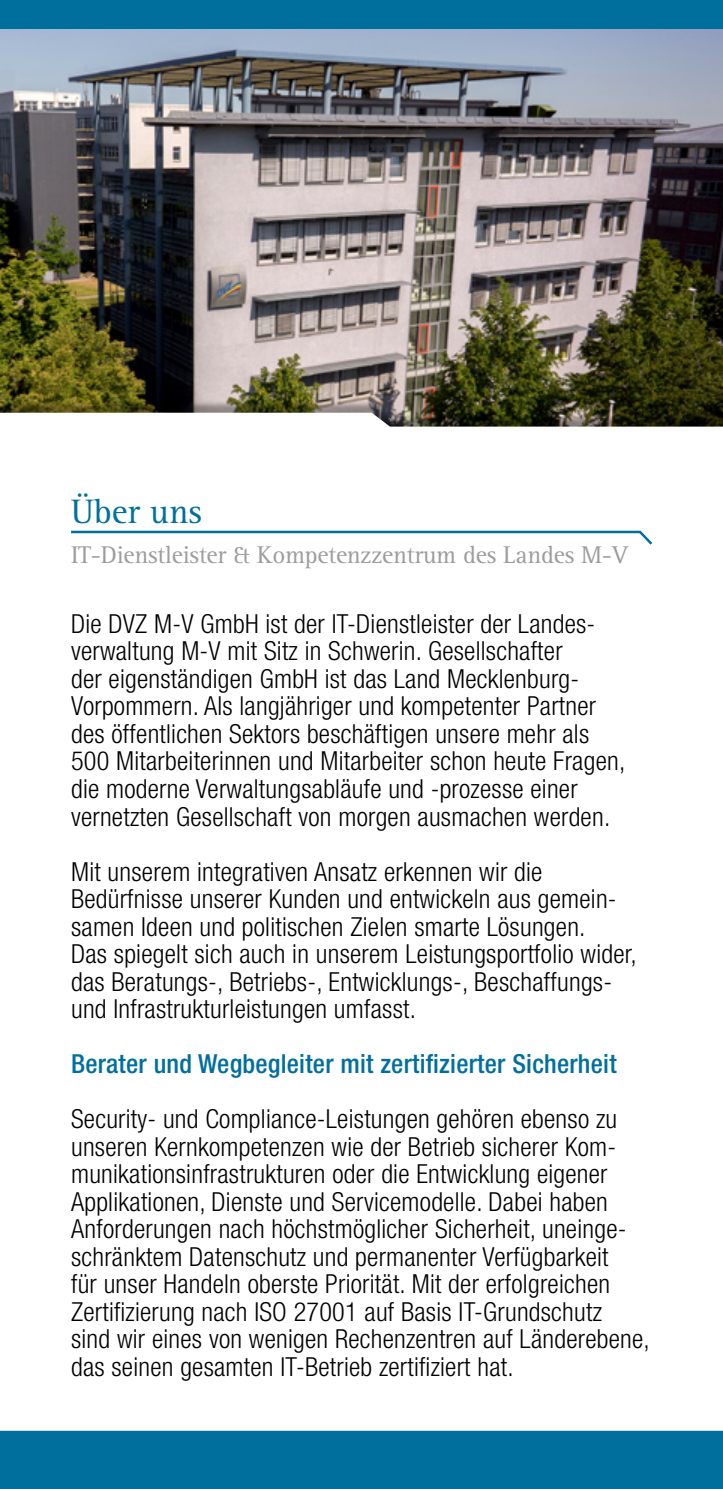
<style>
.page{position:relative;width:723px;height:1489px;background:#fff}
.page>*{position:absolute;margin:0;border:0;box-sizing:border-box;transform-origin:0 0}
.t1{font:35px "Rotis Serif Pro";color:#006f9e}
.t2{font:300 condensed 26.25px/27.5px "Helvetica Neue LT Pro";letter-spacing:.01em;color:#000}
.t3{font:500 condensed 26.25px "Helvetica Neue LT Pro";letter-spacing:.01em;color:#006f9e}
.t4{font:25px "Rotis Serif Pro";letter-spacing:-.01em;color:#9d9d9c}
</style>
<div class="page">
<img style="left:0;top:28px;width:723px;height:372px">
<svg style="left:71px;top:530px;width:582px;height:15px"></svg>
<div style="left:0;top:400px;width:723px;height:69px;background:#000;opacity:.35"></div>
<svg style="left:0;top:413px;width:723px;height:56px"></svg>
<div style="left:0;top:0;width:723px;height:28px;background:#006f9e"></div>
<div style="left:0;top:1430px;width:723px;height:58px;background:#006f9e"></div>
<h1 class="t1" style="left:71px;top:490px;width:133px">Über uns</h1>
<p class="t4" style="left:71px;top:539px;width:559px">IT-Dienstleister &amp; Kompetenzzentrum des Landes M-V</p>
<p class="t2" style="left:71px;top:609px;width:556px">Die DVZ M-V GmbH ist der IT-Dienstleister der Landes&shy;verwaltung M-V mit Sitz in Schwerin. Gesellschafter<br>der eigenständigen GmbH ist das Land Mecklenburg-Vorpommern. Als langjähriger und kompetenter Partner des öffentlichen Sektors beschäftigen unsere mehr als 500 Mitarbeiterinnen und Mitarbeiter schon heute Fragen, die moderne Verwaltungsabläufe und -prozesse einer vernetzten Gesellschaft von morgen ausmachen werden.</p>
<p class="t2" style="left:71px;top:857px;width:567px">Mit unserem integrativen Ansatz erkennen wir die Bedürfnisse unserer Kunden und entwickeln aus gemein&shy;samen Ideen und politischen Zielen smarte Lösungen.<br>Das spiegelt sich auch in unserem Leistungsportfolio wider, das Beratungs-, Betriebs-, Entwicklungs-, Beschaffungs&shy;und Infrastrukturleistungen umfasst.</p>
<p class="t3" style="left:71px;top:1048px;width:547px">Berater und Wegbegleiter mit zertifizierter Sicherheit</p>
<p class="t2" style="left:71px;top:1104px;width:580px">Security- und Compliance-Leistungen gehören ebenso zu unseren Kernkompetenzen wie der Betrieb sicherer Kom&shy;munikationsinfrastrukturen oder die Entwicklung eigener Applikationen, Dienste und Servicemodelle. Dabei haben Anforderungen nach höchstmöglicher Sicherheit, uneinge&shy;schränktem Datenschutz und permanenter Verfügbarkeit<br>für unser Handeln oberste Priorität. Mit der erfolgreichen Zertifizierung nach ISO 27001 auf Basis IT-Grundschutz<br>sind wir eines von wenigen Rechenzentren auf Länderebene, das seinen gesamten IT-Betrieb zertifiziert hat.</p>
</div>
